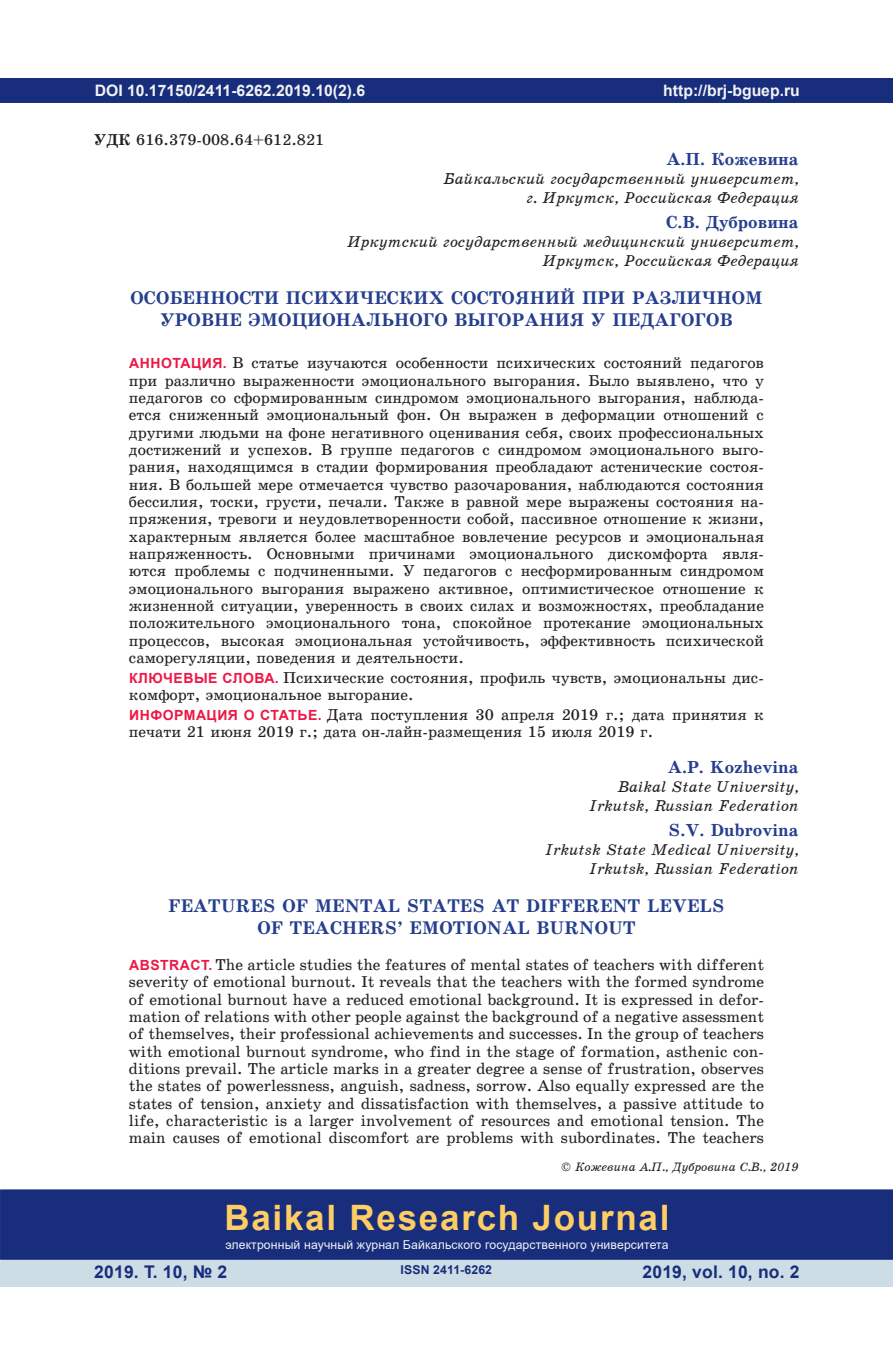
<style>
.page{position:relative;width:893px;height:1360px;background:#fff}
.page>*{position:absolute;margin:0;border:0;box-sizing:border-box;transform-origin:0 0}
.t1{font:700 35px "Arial";letter-spacing:.05em;color:#fecd64}
.Заголовок{font:18.38px/22.2px "School Book C Bold";letter-spacing:.01em;color:#253f8e;text-align:center}
.Автор{font:17.5px "School Book C Bold";color:#253f8e}
.t2{font:700 17.5px "Arial";letter-spacing:.01em;color:#182d7c}
.Аннотация_текст{font:15.75px/17.3px "School Book C";color:#231f20;text-align:justify}
.регалии{font:15.75px "School Book C Italic";color:#231f20}
.Инфа{font:15.75px/17.3px "School Book C";color:#231f20}
.КС{font:15.75px/17.3px "School Book C";color:#231f20}
.t3{font:700 15.75px "Arial";color:#f2f3f4}
.УДК_ББК{font:15.75px "School Book C";color:#231f20}
.t4{font:12.25px "Arial";letter-spacing:.01em;color:#f2f3f4}
.копирайт_автора{font:12.25px "School Book C Italic";color:#231f20}
.t5{font:700 12.25px "Arial";letter-spacing:.01em;color:#182d7c}
.s1{font-family:"School Book C Bold"}
.s2{font-family:"Arial";font-weight:700;font-size:14px;color:#ed1845}
</style>
<div class="page">
<div style="left:0;top:78px;width:893px;height:25px;background:#182d7c"></div>
<div style="left:0;top:1258px;width:893px;height:28px;background:#cddde6"></div>
<div style="left:0;top:1189px;width:893px;height:70px;background:#182d7c;border:2px solid #182d7c"></div>
<p class="t3" style="left:95px;top:79px;width:272px">DOI 10.17150/2411-6262.2019.10(2).6</p>
<p class="t3" style="left:357px;top:79px;width:10px">5</p>
<p class="УДК_ББК" style="left:94px;top:131px;width:232px"><span class="s1">УДК</span> 616.379-008.64+612.821</p>
<p class="t3" style="left:663px;top:79px;width:138px">http://brj-bguep.ru</p>
<p class="Автор" style="left:666px;top:150px;width:134px">А.П. Кожевина</p>
<p class="регалии" style="left:443px;top:170px;width:357px">Байкальский государственный университет,</p>
<p class="регалии" style="left:527px;top:189px;width:274px">г. Иркутск, Российская Федерация</p>
<p class="Автор" style="left:666px;top:213px;width:134px">С.В. Дубровина</p>
<p class="регалии" style="left:347px;top:233px;width:453px">Иркутский государственный медицинский университет,</p>
<p class="регалии" style="left:542px;top:252px;width:258px">Иркутск, Российская Федерация</p>
<p class="Заголовок" style="left:130px;top:287px;width:633px">ОСОБЕННОСТИ ПСИХИЧЕСКИХ СОСТОЯНИЙ ПРИ РАЗЛИЧНОМ<br>УРОВНЕ ЭМОЦИОНАЛЬНОГО ВЫГОРАНИЯ У ПЕДАГОГОВ</p>
<p class="Аннотация_текст" style="left:129px;top:354px;width:637px"><span class="s2">АННОТАЦИЯ.</span> В статье изучаются особенности психических состояний педагогов при различно выраженности эмоционального выгорания. Было выявлено, что у педагогов со сформированным синдромом эмоционального выгорания, наблюда&shy;ется сниженный эмоциональный фон. Он выражен в деформации отношений с другими людьми на фоне негативного оценивания себя, своих профессиональных достижений и успехов. В группе педагогов с синдромом эмоционального выго&shy;рания, находящимся в стадии формирования преобладают астенические состоя&shy;ния. В большей мере отмечается чувство разочарования, наблюдаются состояния бессилия, тоски, грусти, печали. Также в равной мере выражены состояния на&shy;пряжения, тревоги и неудовлетворенности собой, пассивное отношение к жизни, характерным является более масштабное вовлечение ресурсов и эмоциональная напряженность. Основными причинами эмоционального дискомфорта явля&shy;ются проблемы с подчиненными. У педагогов с несформированным синдромом эмоционального выгорания выражено активное, оптимистическое отношение к жизненной ситуации, уверенность в своих силах и возможностях, преобладание положительного эмоционального тона, спокойное протекание эмоциональных процессов, высокая эмоциональная устойчивость, эффективность психической саморегуляции, поведения и деятельности.</p>
<p class="КС" style="left:129px;top:669px;width:636px"><span class="s2">КЛЮЧЕВЫЕ СЛОВА.</span> Психические состояния, профиль чувств, эмоциональны дис&shy;комфорт, эмоциональное выгорание.</p>
<p class="Инфа" style="left:129px;top:706px;width:636px"><span class="s2">ИНФОРМАЦИЯ О СТАТЬЕ.</span> Дата поступления 30 апреля 2019 г.; дата принятия к печати 21 июня 2019 г.; дата он-лайн-размещения 15 июля 2019 г.</p>
<p class="Автор" style="left:668px;top:758px;width:132px">A.P. Kozhevina</p>
<p class="регалии" style="left:618px;top:778px;width:182px">Baikal State University,</p>
<p class="регалии" style="left:589px;top:797px;width:211px">Irkutsk, Russian Federation</p>
<p class="Автор" style="left:668px;top:820px;width:132px">S.V. Dubrovina</p>
<p class="регалии" style="left:546px;top:840px;width:255px">Irkutsk State Medical University,</p>
<p class="регалии" style="left:589px;top:859px;width:211px">Irkutsk, Russian Federation</p>
<p class="Заголовок" style="left:168px;top:894px;width:558px">FEATURES OF MENTAL STATES AT DIFFERENT LEVELS<br>OF TEACHERS’ EMOTIONAL BURNOUT</p>
<p class="Аннотация_текст" style="left:129px;top:955px;width:637px"><span class="s2">ABSTRACT.</span> The article studies the features of mental states of teachers with different severity of emotional burnout. It reveals that the teachers with the formed syndrome of emotional burnout have a reduced emotional background. It is expressed in defor&shy;mation of relations with other people against the background of a negative assessment of themselves, their professional achievements and successes. In the group of teachers with emotional burnout syndrome, who find in the stage of formation, asthenic con&shy;ditions prevail. The article marks in a greater degree a sense of frustration, observes the states of powerlessness, anguish, sadness, sorrow. Also equally expressed are the states of tension, anxiety and dissatisfaction with themselves, a passive attitude to life, characteristic is a larger involvement of resources and emotional tension. The main causes of emotional discomfort are problems with subordinates. The teachers</p>
<p class="копирайт_автора" style="left:561px;top:1160px;width:239px">© Кожевина А.П., Дубровина С.В., 2019</p>
<h1 class="t1" style="left:224px;top:1192px;width:447px">Baikal Research Journal</h1>
<p class="t4" style="left:225px;top:1236px;width:445px">электронный научный журнал Байкальского государственного университета</p>
<p class="t2" style="left:94px;top:1259px;width:135px">2019. Т. 10, № 2</p>
<p class="t5" style="left:401px;top:1261px;width:93px">ISSN 2411-6262</p>
<p class="t2" style="left:643px;top:1259px;width:159px">2019, vol. 10, no. 2</p>
</div>
